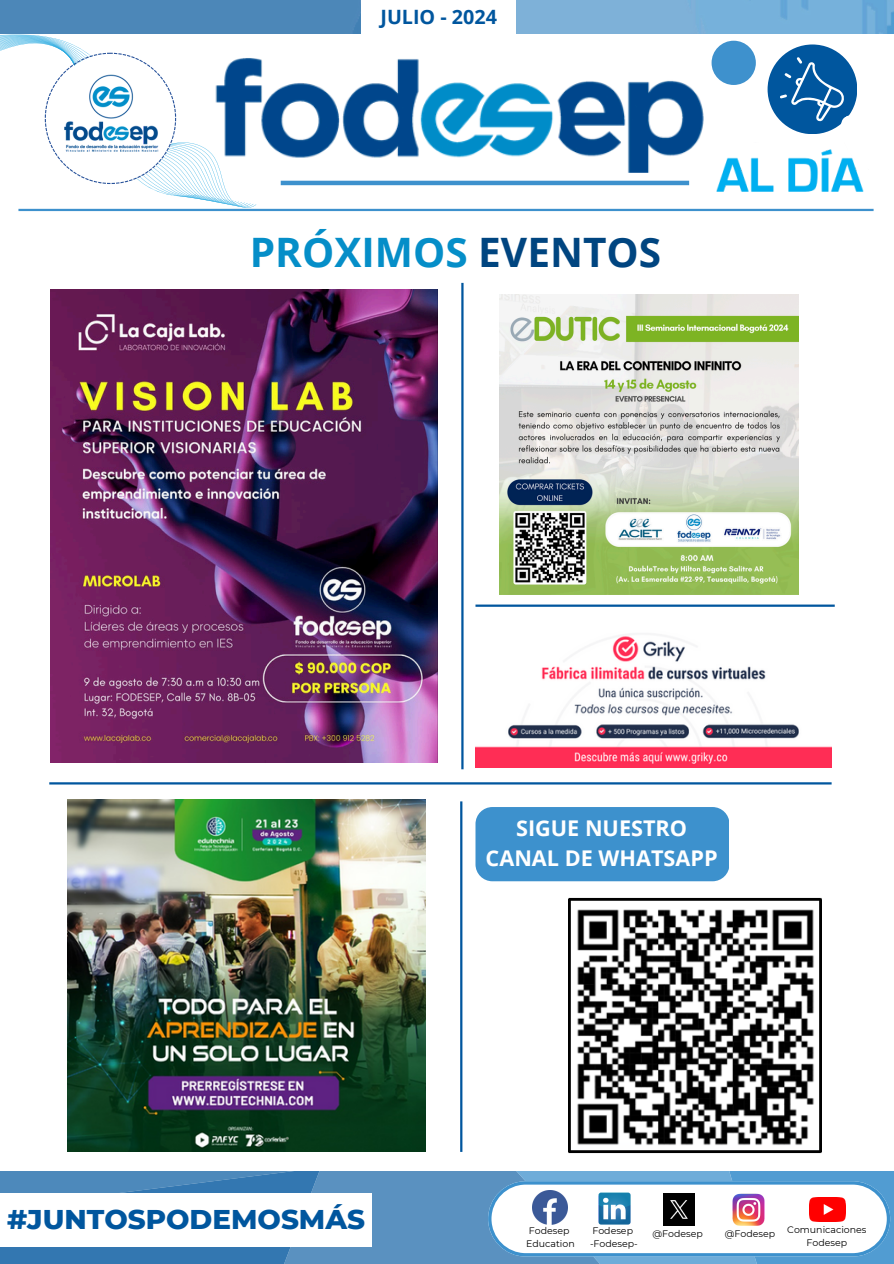
<style>
.page{position:relative;width:894px;height:1264px;background:#fff}
.page>*{position:absolute;margin:0;border:0;box-sizing:border-box;transform-origin:0 0}
.t1{font:700 40.5px "Open Sans";color:#058ec8}
.t2{font:800 27.75px "Montserrat";color:#00569e}
.t3{font:700 21.6px/30.2px "Open Sans";color:#fff;text-align:center}
.t4{font:700 19.8px "Open Sans";color:#00569e}
.t5{font:9.45px "Montserrat";color:#000}
.s1{color:#004580}
</style>
<div class="page">
<svg style="left:0;top:1171px;width:893px;height:92px"></svg>
<img style="left:532px;top:1189px;width:35px;height:35px">
<img style="left:597px;top:1191px;width:33px;height:34px">
<img style="left:663px;top:1193px;width:31px;height:32px">
<img style="left:731px;top:1192px;width:35px;height:35px">
<img style="left:808px;top:1197px;width:36px;height:24px">
<div style="left:0;top:1193px;width:371px;height:54px;background:#fff"></div>
<img style="left:0;top:0;width:893px;height:33px">
<img style="left:212px;top:23px;width:503px;height:150px">
<div style="left:708px;top:140px;width:20px;height:17px;background:#fff"></div>
<div style="left:361px;top:0;width:155px;height:37px;background:#fff"></div>
<hr style="left:280px;top:181px;width:409px;height:4px;background:#3d91cd">
<div style="left:767px;top:44px;width:90px;height:90px;background:#00569e;border-radius:50%"></div>
<div style="left:711px;top:41px;width:44px;height:44px;background:#3e91cd;border-radius:50%"></div>
<hr style="left:18px;top:209px;width:855px;height:2px;background:#3d91cd">
<img style="left:712px;top:157px;width:155px;height:52px">
<svg style="left:779px;top:57px;width:88px;height:117px"></svg>
<svg style="left:0;top:33px;width:256px;height:177px"></svg>
<img style="left:62px;top:72px;width:99px;height:83px">
<hr style="left:49px;top:782px;width:782px;height:2px;background:#00569e">
<hr style="left:475px;top:604px;width:359px;height:3px;background:#00569e">
<hr style="left:461px;top:283px;width:2px;height:486px;background:#00569e">
<img style="left:475px;top:634px;width:356px;height:133px">
<img style="left:50px;top:289px;width:387px;height:473px">
<img style="left:499px;top:295px;width:299px;height:299px">
<img style="left:68px;top:799px;width:357px;height:352px">
<hr style="left:460px;top:801px;width:2px;height:350px;background:#00569e">
<img style="left:568px;top:897px;width:253px;height:256px">
<div style="left:475px;top:807px;width:254px;height:74px;background:#3d91cd;border-radius:17px"></div>
<p class="t4" style="left:380px;top:3px;width:118px">JULIO - 2024</p>
<p class="t1" style="left:250px;top:223px;width:413px">PRÓXIMOS <span class="s1">EVENTOS</span></p>
<p class="t3" style="left:485px;top:812px;width:233px">SIGUE NUESTRO<br>CANAL DE WHATSAPP</p>
<p class="t2" style="left:7px;top:1202px;width:359px">#JUNTOSPODEMOSMÁS</p>
<p class="t5" style="left:528px;top:1224px;width:42px">Fodesep</p>
<p class="t5" style="left:526px;top:1237px;width:50px">Education</p>
<h3 class="t5" style="left:592px;top:1224px;width:42px">Fodesep</h3>
<p class="t5" style="left:590px;top:1237px;width:49px">-Fodesep-</p>
<p class="t5" style="left:652px;top:1227px;width:52px">@Fodesep</p>
<h2 class="t5" style="left:724px;top:1227px;width:52px">@Fodesep</h2>
<p class="t5" style="left:787px;top:1223px;width:81px">Comunicaciones</p>
<p class="t5" style="left:806px;top:1236px;width:42px">Fodesep</p>
</div>
